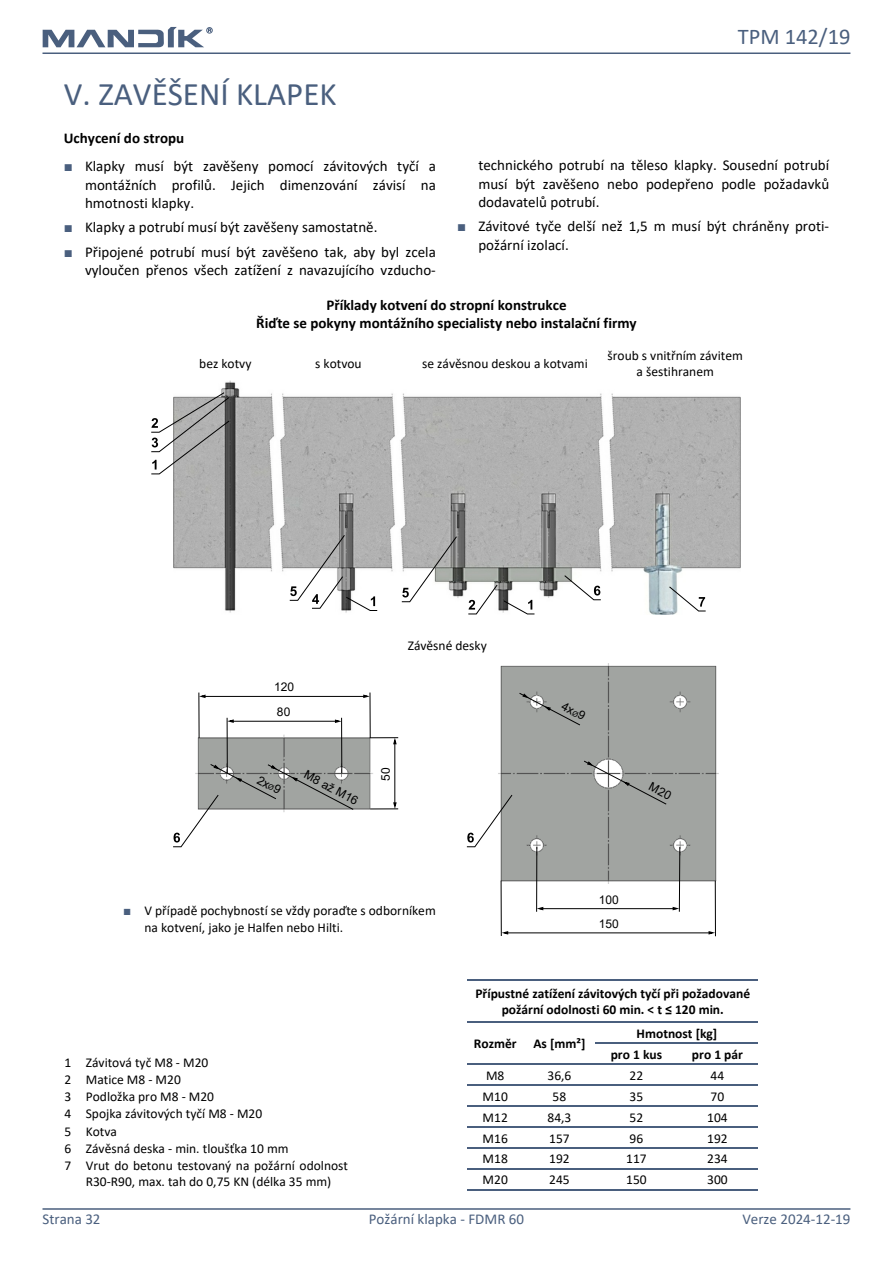
<style>
.page{position:relative;width:893px;height:1263px;background:#fff}
.page>*{position:absolute;margin:0;border:0;box-sizing:border-box;transform-origin:0 0}
.t1{font:33px "Calibri";color:#4a5f7e}
.t2{font:22.5px "Calibri";color:#4a5f7e}
.t3{font:15px/18.3px "Calibri";color:#000;text-align:justify}
.t4{font:700 15px/18.3px "Calibri";color:#000;text-align:center}
.t5{font:15px "Calibri";color:#4a5f7e}
.t6{font:13.5px/16.5px "Calibri";color:#000}
.t7{font:700 13.5px/16.5px "Calibri";color:#000;text-align:center}
.t8{font:12px/25px "Arial";color:#000}
.s1{font-family:"Times New Roman";color:#4a5f7e}
.s2{font-size:7.5px}
</style>
<div class="page">
<hr style="left:43px;top:52px;width:807px;height:2px;background:#4a5f7e">
<hr style="left:43px;top:1208px;width:807px;height:2px;background:#4a5f7e">
<svg style="left:43px;top:27px;width:169px;height:20px"></svg>
<img style="left:197px;top:663px;width:521px;height:221px">
<hr style="left:198px;top:692px;width:1px;height:46px;background:#000">
<svg style="left:197px;top:694px;width:10px;height:5px"></svg>
<hr style="left:370px;top:692px;width:1px;height:46px;background:#000">
<svg style="left:362px;top:693px;width:11px;height:6px"></svg>
<hr style="left:204px;top:696px;width:162px;height:1px;background:#000">
<hr style="left:227px;top:718px;width:1px;height:55px;background:#000">
<svg style="left:224px;top:718px;width:11px;height:6px"></svg>
<hr style="left:341px;top:718px;width:1px;height:55px;background:#000">
<svg style="left:334px;top:718px;width:10px;height:6px"></svg>
<hr style="left:232px;top:721px;width:104px;height:1px;background:#000">
<svg style="left:370px;top:735px;width:28px;height:10px"></svg>
<svg style="left:370px;top:801px;width:28px;height:11px"></svg>
<hr style="left:394px;top:743px;width:1px;height:61px;background:#000">
<hr style="left:536px;top:847px;width:1px;height:65px;background:#000">
<svg style="left:518px;top:692px;width:63px;height:34px;background:#9da09d"></svg>
<svg style="left:536px;top:906px;width:8px;height:5px"></svg>
<svg style="left:671px;top:846px;width:11px;height:66px"></svg>
<hr style="left:542px;top:908px;width:132px;height:1px;background:#000">
<hr style="left:501px;top:881px;width:1px;height:55px;background:#000">
<svg style="left:500px;top:930px;width:9px;height:5px"></svg>
<hr style="left:715px;top:881px;width:1px;height:55px;background:#000">
<svg style="left:707px;top:930px;width:9px;height:5px"></svg>
<hr style="left:507px;top:932px;width:203px;height:1px;background:#000">
<svg style="left:173px;top:763px;width:181px;height:84px"></svg>
<svg style="left:466px;top:794px;width:47px;height:53px"></svg>
<img style="left:174px;top:381px;width:566px;height:233px">
<svg style="left:151px;top:392px;width:79px;height:82px"></svg>
<svg style="left:289px;top:535px;width:89px;height:76px"></svg>
<svg style="left:401px;top:536px;width:56px;height:66px"></svg>
<svg style="left:564px;top:575px;width:37px;height:25px"></svg>
<svg style="left:669px;top:586px;width:37px;height:25px"></svg>
<svg style="left:468px;top:584px;width:67px;height:30px"></svg>
<svg style="left:665px;top:1006px;width:6px;height:8px"></svg>
<hr style="left:468px;top:979px;width:55px;height:1px;background:#4a5f7e">
<hr style="left:523px;top:979px;width:73px;height:1px;background:#4a5f7e">
<hr style="left:596px;top:979px;width:81px;height:1px;background:#4a5f7e">
<hr style="left:677px;top:979px;width:81px;height:1px;background:#4a5f7e">
<hr style="left:468px;top:1021px;width:55px;height:2px;background:#4a5f7e">
<hr style="left:523px;top:1021px;width:73px;height:2px;background:#4a5f7e">
<hr style="left:596px;top:1021px;width:81px;height:2px;background:#4a5f7e">
<hr style="left:677px;top:1021px;width:81px;height:2px;background:#4a5f7e">
<hr style="left:596px;top:1042px;width:81px;height:2px;background:#4a5f7e">
<hr style="left:677px;top:1042px;width:81px;height:2px;background:#4a5f7e">
<hr style="left:468px;top:1063px;width:55px;height:2px;background:#4a5f7e">
<hr style="left:523px;top:1063px;width:73px;height:2px;background:#4a5f7e">
<hr style="left:596px;top:1063px;width:81px;height:2px;background:#4a5f7e">
<hr style="left:677px;top:1063px;width:81px;height:2px;background:#4a5f7e">
<hr style="left:468px;top:1084px;width:55px;height:2px;background:#4a5f7e">
<hr style="left:523px;top:1084px;width:73px;height:2px;background:#4a5f7e">
<hr style="left:596px;top:1084px;width:81px;height:2px;background:#4a5f7e">
<hr style="left:677px;top:1084px;width:81px;height:2px;background:#4a5f7e">
<hr style="left:468px;top:1105px;width:55px;height:2px;background:#4a5f7e">
<hr style="left:523px;top:1105px;width:73px;height:2px;background:#4a5f7e">
<hr style="left:596px;top:1105px;width:81px;height:2px;background:#4a5f7e">
<hr style="left:677px;top:1105px;width:81px;height:2px;background:#4a5f7e">
<hr style="left:468px;top:1126px;width:55px;height:2px;background:#4a5f7e">
<hr style="left:523px;top:1126px;width:73px;height:2px;background:#4a5f7e">
<hr style="left:596px;top:1126px;width:81px;height:2px;background:#4a5f7e">
<hr style="left:677px;top:1126px;width:81px;height:2px;background:#4a5f7e">
<hr style="left:468px;top:1147px;width:55px;height:2px;background:#4a5f7e">
<hr style="left:523px;top:1147px;width:73px;height:2px;background:#4a5f7e">
<hr style="left:596px;top:1147px;width:81px;height:2px;background:#4a5f7e">
<hr style="left:677px;top:1147px;width:81px;height:2px;background:#4a5f7e">
<hr style="left:468px;top:1168px;width:55px;height:2px;background:#4a5f7e">
<hr style="left:523px;top:1168px;width:73px;height:2px;background:#4a5f7e">
<hr style="left:596px;top:1168px;width:81px;height:2px;background:#4a5f7e">
<hr style="left:677px;top:1168px;width:81px;height:2px;background:#4a5f7e">
<hr style="left:468px;top:1189px;width:55px;height:2px;background:#4a5f7e">
<hr style="left:523px;top:1189px;width:73px;height:2px;background:#4a5f7e">
<hr style="left:596px;top:1189px;width:81px;height:2px;background:#4a5f7e">
<hr style="left:677px;top:1189px;width:81px;height:2px;background:#4a5f7e">
<svg style="left:583px;top:760px;width:89px;height:45px;background:#a5a7a5"></svg>
<h1 class="t1" style="left:64px;top:81px;width:274px">V. ZAVĚŠENÍ KLAPEK</h1>
<p class="t4" style="left:64px;top:130px;width:122px">Uchycení do stropu</p>
<p class="t3" style="left:85px;top:158px;width:352px;text-indent:-21px"><span class="s1">■</span> Klapky musí být zavěšeny pomocí závitových tyčí a montážních profilů. Jejich dimenzování závisí na hmotnosti klapky.</p>
<p class="t3" style="left:64px;top:219px;width:315px"><span class="s1">■</span> Klapky a potrubí musí být zavěšeny samostatně.</p>
<p class="t3" style="left:64px;top:244px;width:374px;text-align:right"><span class="s1">■</span> Připojené potrubí musí být zavěšeno tak, aby byl zcela vyloučen přenos všech zatížení z navazujícího vzducho-</p>
<h2 class="t2" style="left:738px;top:28px;width:114px">TPM 142/19</h2>
<p class="t3" style="left:478px;top:157px;width:352px">technického potrubí na těleso klapky. Sousední potrubí musí být zavěšeno nebo podepřeno podle požadavků dodavatelů potrubí.</p>
<p class="t3" style="left:478px;top:218px;width:352px;text-indent:-21px"><span class="s1">■</span> Závitové tyče delší než 1,5 m musí být chráněny proti&shy;požární izolací.</p>
<p class="t4" style="left:256px;top:297px;width:382px">Příklady kotvení do stropní konstrukce<br>Řiďte se pokyny montážního specialisty nebo instalační firmy</p>
<p class="t6" style="left:422px;top:356px;width:167px">se závěsnou deskou a kotvami</p>
<p class="t6" style="left:607px;top:348px;width:137px;text-align:center">šroub s vnitřním závitem a šestihranem</p>
<p class="t6" style="left:199px;top:356px;width:54px">bez kotvy</p>
<p class="t6" style="left:315px;top:356px;width:48px">s kotvou</p>
<p class="t8" style="left:274px;top:676px;width:22px">120<br>80</p>
<p class="t8" style="left:263px;top:769px;width:27px;rotate:28deg">2x<span class="s2">Ø</span>9</p>
<p class="t8" style="left:310px;top:763px;width:61px;rotate:28deg">M8 až M16</p>
<p class="t6" style="left:408px;top:638px;width:81px">Závěsné desky</p>
<p class="t8" style="left:374px;top:780px;width:15px;rotate:-90deg">50</p>
<p class="t6" style="left:145px;top:904px;width:293px;text-indent:-21px"><span class="s1">■</span> V případě pochybností se vždy poraďte s odborníkem na kotvení, jako je Halfen nebo Hilti.</p>
<p class="t8" style="left:568px;top:695px;width:27px;rotate:28deg">4x<span class="s2">Ø</span>9</p>
<p class="t8" style="left:599px;top:888px;width:22px;line-height:24.3px">100<br>150</p>
<p class="t6" style="left:65px;top:1055px;width:145px">1 Závitová tyč M8 - M20</p>
<p class="t6" style="left:65px;top:1072px;width:118px">2 Matice M8 - M20</p>
<p class="t6" style="left:65px;top:1090px;width:151px">3 Podložka pro M8 - M20</p>
<p class="t6" style="left:65px;top:1107px;width:199px">4 Spojka závitových tyčí M8 - M20</p>
<p class="t6" style="left:65px;top:1124px;width:54px">5 Kotva</p>
<p class="t6" style="left:65px;top:1141px;width:226px">6 Závěsná deska - min. tloušťka 10 mm</p>
<p class="t6" style="left:65px;top:1158px;width:285px">7 Vrut do betonu testovaný na požární odolnost</p>
<p class="t6" style="left:86px;top:1175px;width:247px">R30-R90, max. tah do 0,75 KN (délka 35 mm)</p>
<p class="t7" style="left:475px;top:986px;width:276px">Přípustné zatížení závitových tyčí při požadované požární odolnosti 60 min. &lt; t 120 min.</p>
<p class="t7" style="left:474px;top:1036px;width:113px">Rozměr As [mm²]</p>
<p class="t7" style="left:611px;top:1024px;width:108px;line-height:21px;text-align:left;text-indent:26px">Hmotnost [kg] pro 1 kus</p>
<p class="t7" style="left:692px;top:1047px;width:52px">pro 1 pár</p>
<p class="t6" style="left:486px;top:1068px;width:20px">M8</p>
<p class="t6" style="left:547px;top:1068px;width:25px">36,6</p>
<p class="t6" style="left:630px;top:1068px;width:15px">22</p>
<p class="t6" style="left:711px;top:1068px;width:15px">44</p>
<p class="t6" style="left:483px;top:1089px;width:27px">M10</p>
<p class="t6" style="left:553px;top:1089px;width:15px">58</p>
<p class="t6" style="left:630px;top:1089px;width:15px">35</p>
<p class="t6" style="left:711px;top:1089px;width:15px">70</p>
<p class="t6" style="left:483px;top:1110px;width:27px">M12</p>
<p class="t6" style="left:547px;top:1110px;width:25px">84,3</p>
<p class="t6" style="left:630px;top:1110px;width:15px">52</p>
<p class="t6" style="left:707px;top:1110px;width:22px">104</p>
<p class="t6" style="left:483px;top:1131px;width:27px">M16</p>
<p class="t6" style="left:549px;top:1131px;width:22px">157</p>
<p class="t6" style="left:630px;top:1131px;width:15px">96</p>
<p class="t6" style="left:707px;top:1131px;width:22px">192</p>
<p class="t6" style="left:483px;top:1152px;width:27px">M18</p>
<p class="t6" style="left:549px;top:1152px;width:22px">192</p>
<p class="t6" style="left:626px;top:1152px;width:22px">117</p>
<p class="t6" style="left:707px;top:1152px;width:22px">234</p>
<p class="t6" style="left:483px;top:1173px;width:27px">M20</p>
<p class="t6" style="left:549px;top:1173px;width:22px">245</p>
<p class="t6" style="left:626px;top:1173px;width:22px">150</p>
<p class="t6" style="left:707px;top:1173px;width:22px">300</p>
<p class="t5" style="left:43px;top:1213px;width:60px">Strana 32</p>
<p class="t5" style="left:369px;top:1213px;width:157px">Požární klapka - FDMR 60</p>
<p class="t5" style="left:742px;top:1213px;width:110px">Verze 2024-12-19</p>
</div>
